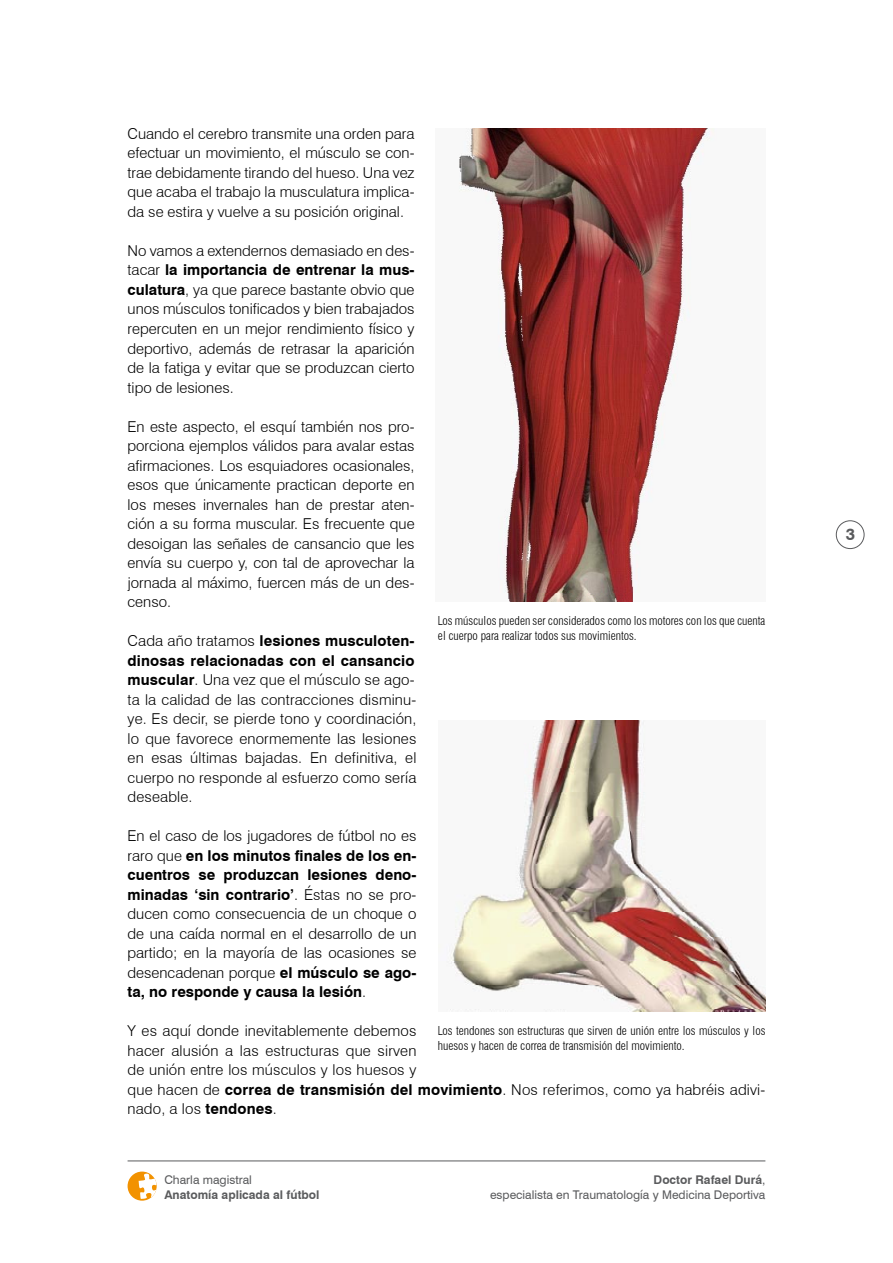
<style>
.page{position:relative;width:893px;height:1263px;background:#fff}
.page>*{position:absolute;margin:0;border:0;box-sizing:border-box;transform-origin:0 0}
.t1{font:300 15px/19.5px "Swiss 721 BT";letter-spacing:.01em;color:#000;text-align:justify}
.t2{font:300 condensed 12px/15px "Swiss 721 BT";color:#000}
.t3{font:12px/14.4px "Swiss 721 BT";color:#5a5b5d;text-align:right}
.t4{font:700 12px "Swiss 721 BT";color:#5a5b5d}
.s1{font-weight:700}
</style>
<div class="page">
<div style="left:128px;top:1171px;width:29px;height:30px;background:#f29200;border-radius:50%"></div>
<svg style="left:139px;top:1173px;width:18px;height:26px"></svg>
<hr style="left:128px;top:1161px;width:637px;height:1px;background:#5a5b5d">
<div style="left:836px;top:521px;width:28px;height:28px;border:1px solid #5a5b5d;border-radius:50%"></div>
<img style="left:459px;top:128px;width:255px;height:474px">
<img style="left:438px;top:720px;width:327px;height:291px">
<p class="t1" style="left:128px;top:124px;width:289px">Cuando el cerebro transmite una orden para efectuar un movimiento, el músculo se con&shy;trae debidamente tirando del hueso. Una vez que acaba el trabajo la musculatura implica&shy;da se estira y vuelve a su posición original.</p>
<p class="t1" style="left:128px;top:241px;width:289px">No vamos a extendernos demasiado en des&shy;tacar <span class="s1">la importancia de entrenar la mus&shy;culatura</span>, ya que parece bastante obvio que unos músculos tonificados y bien trabajados repercuten en un mejor rendimiento físico y deportivo, además de retrasar la aparición de la fatiga y evitar que se produzcan cierto tipo de lesiones.</p>
<p class="t1" style="left:128px;top:416px;width:289px">En este aspecto, el esquí también nos pro&shy;porciona ejemplos válidos para avalar estas afirmaciones. Los esquiadores ocasionales, esos que únicamente practican deporte en los meses invernales han de prestar aten&shy;ción a su forma muscular. Es frecuente que desoigan las señales de cansancio que les envía su cuerpo y, con tal de aprovechar la jornada al máximo, fuercen más de un des&shy;censo.</p>
<p class="t1" style="left:128px;top:631px;width:290px;text-align:left">Cada año tratamos <span class="s1">lesiones musculoten&shy;dinosas relacionadas con el cansancio muscular</span>. Una vez que el músculo se ago&shy;ta la calidad de las contracciones disminu&shy;ye. Es decir, se pierde tono y coordinación, lo que favorece enormemente las lesiones en esas últimas bajadas. En definitiva, el cuerpo no responde al esfuerzo como sería deseable.</p>
<p class="t1" style="left:128px;top:826px;width:290px">En el caso de los jugadores de fútbol no es raro que <span class="s1">en los minutos finales de los en&shy;cuentros se produzcan lesiones deno&shy;minadas ‘sin contrario’</span>. Éstas no se pro&shy;ducen como consecuencia de un choque o de una caída normal en el desarrollo de un partido; en la mayoría de las ocasiones se desencadenan porque <span class="s1">el músculo se ago&shy;ta, no responde y causa la lesión</span>.</p>
<p class="t1" style="left:128px;top:1021px;width:639px;text-align:left">Y es aquí donde inevitablemente debemos<br>hacer alusión a las estructuras que sirven<br>de unión entre los músculos y los huesos y<br>que hacen de <span class="s1">correa de transmisión del movimiento</span>. Nos referimos, como ya habréis adivi&shy;nado, a los <span class="s1">tendones</span>.</p>
<p class="t2" style="left:438px;top:613px;width:329px">Los músculos pueden ser considerados como los motores con los que cuenta el cuerpo para realizar todos sus movimientos.</p>
<p class="t2" style="left:438px;top:1023px;width:329px">Los tendones son estructuras que sirven de unión entre los músculos y los huesos y hacen de correa de transmisión del movimiento.</p>
<p class="t3" style="left:164px;top:1173px;width:89px">Charla magistral</p>
<p class="t4" style="left:164px;top:1187px;width:157px">Anatomía aplicada al fútbol</p>
<p class="t3" style="left:490px;top:1173px;width:277px"><span class="s1">Doctor Rafael Durá</span>,<br>especialista en Traumatología y Medicina Deportiva</p>
</div>
